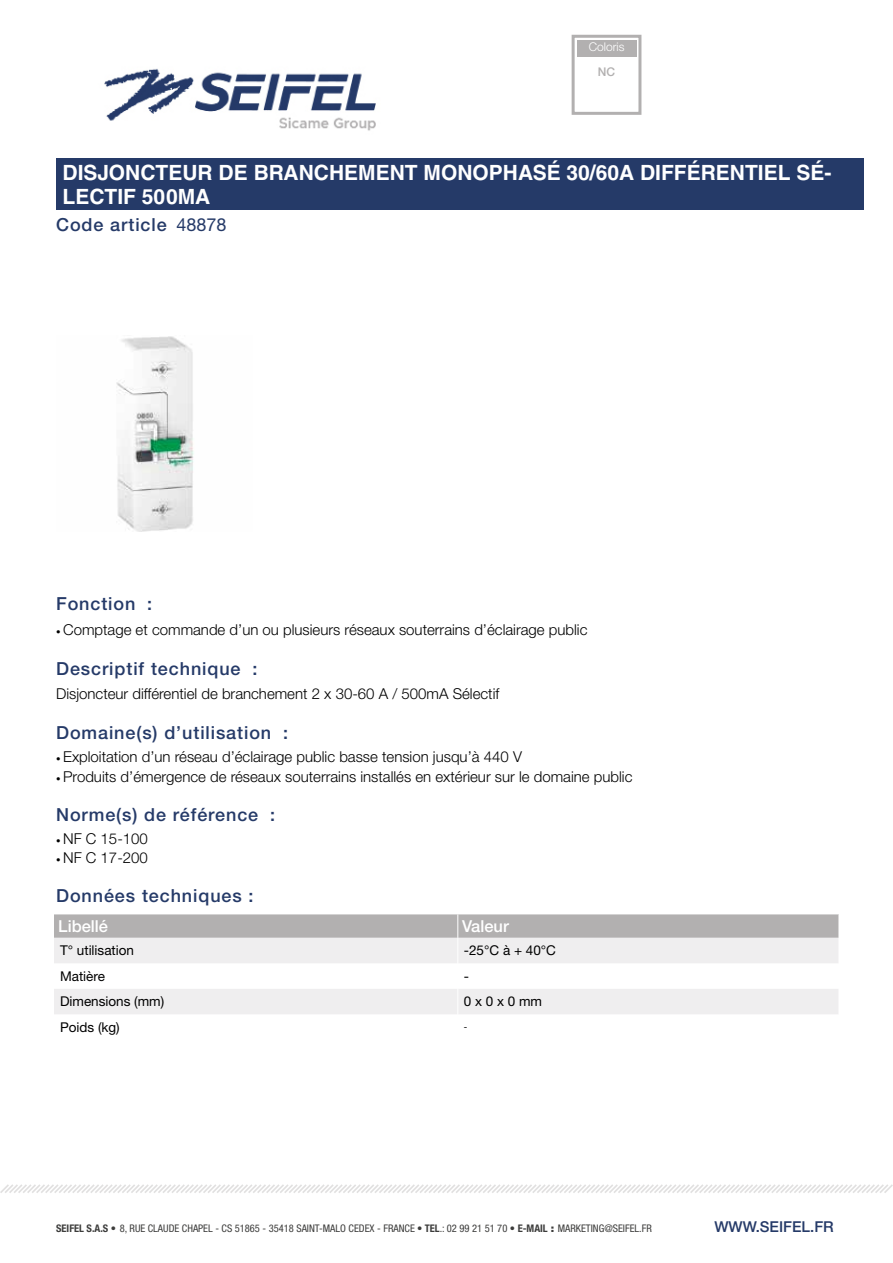
<style>
.page{position:relative;width:893px;height:1263px;background:#fff}
.page>*{position:absolute;margin:0;border:0;box-sizing:border-box;transform-origin:0 0}
.t1{font:700 21px/24px "Helvetica LT Std";color:#fff}
.t2{font:500 18px "Helvetica Neue LT Std";letter-spacing:.05em;color:#253a68}
.t3{font:18px "Helvetica Neue LT Std";color:#253a68}
.t4{font:500 16.5px "Helvetica Neue LT Std";color:#fff}
.t5{font:300 15px "Helvetica Neue LT Std";color:#000}
.t6{font:500 15px "Helvetica Neue LT Std";color:#253a68}
.t7{font:13.5px "Helvetica Neue LT Std";color:#000}
.t8{font:300 12px "Helvetica Neue LT Std";color:#fff}
.t9{font:500 12px "Helvetica Neue LT Std";color:#b2b0b0}
.t10{font:condensed 10.5px "Helvetica Neue LT Std";color:#3c3c3b}
.t11{font:9px "Helvetica Neue LT Std";color:#000}
.s1{font-size:9px}
.s2{font-weight:700}
.s3{font-weight:900;font-stretch:normal}
</style>
<div class="page">
<img style="left:104px;top:68px;width:272px;height:63px">
<svg style="left:0;top:1184px;width:893px;height:9px"></svg>
<div style="left:56px;top:158px;width:807px;height:52px;background:#253a68"></div>
<svg style="left:54px;top:914px;width:785px;height:100px"></svg>
<img style="left:116px;top:336px;width:78px;height:196px">
<div style="left:577px;top:40px;width:59px;height:16px;background:#b2b0b0"></div>
<div style="left:572px;top:35px;width:69px;height:80px;border:3px solid #b2b0b0"></div>
<p class="t8" style="left:589px;top:40px;width:37px">Coloris</p>
<p class="t9" style="left:598px;top:64px;width:19px">NC</p>
<h1 class="t1" style="left:63px;top:160px;width:770px">DISJONCTEUR DE BRANCHEMENT MONOPHASÉ 30/60A DIFFÉRENTIEL SÉ-<br>LECTIF 500MA</h1>
<p class="t2" style="left:56px;top:214px;width:112px">Code article</p>
<p class="t3" style="left:176px;top:214px;width:52px">48878</p>
<p class="t2" style="left:56px;top:593px;width:98px">Fonction :</p>
<p class="t5" style="left:56px;top:620px;width:533px"><span class="s1">•</span> Comptage et commande d’un ou plusieurs réseaux souterrains d’éclairage public</p>
<p class="t2" style="left:56px;top:657px;width:203px">Descriptif technique :</p>
<p class="t5" style="left:56px;top:684px;width:445px">Disjoncteur différentiel de branchement 2 x 30-60 A / 500mA Sélectif</p>
<p class="t2" style="left:56px;top:722px;width:233px">Domaine(s) d’utilisation :</p>
<p class="t5" style="left:56px;top:748px;width:467px"><span class="s1">•</span> Exploitation d’un réseau d’éclairage public basse tension jusqu’à 440 V</p>
<p class="t5" style="left:56px;top:767px;width:578px"><span class="s1">•</span> Produits d’émergence de réseaux souterrains installés en extérieur sur le domaine public</p>
<p class="t2" style="left:56px;top:803px;width:220px">Norme(s) de référence :</p>
<p class="t5" style="left:56px;top:829px;width:93px"><span class="s1">•</span> NF C 15-100</p>
<p class="t5" style="left:56px;top:849px;width:93px"><span class="s1">•</span> NF C 17-200</p>
<p class="t2" style="left:56px;top:885px;width:199px">Données techniques :</p>
<p class="t4" style="left:58px;top:916px;width:51px">Libellé</p>
<p class="t4" style="left:462px;top:916px;width:48px">Valeur</p>
<p class="t7" style="left:60px;top:942px;width:76px">T° utilisation</p>
<p class="t7" style="left:464px;top:942px;width:94px">-25°C à + 40°C</p>
<p class="t7" style="left:60px;top:968px;width:47px">Matière</p>
<p class="t7" style="left:464px;top:968px;width:7px">-</p>
<p class="t7" style="left:60px;top:993px;width:106px">Dimensions (mm)</p>
<p class="t7" style="left:464px;top:993px;width:80px">0 x 0 x 0 mm</p>
<p class="t7" style="left:60px;top:1019px;width:61px">Poids (kg)</p>
<p class="t11" style="left:464px;top:1022px;width:5px">-</p>
<p class="t10" style="left:56px;top:1222px;width:597px"><span class="s2">SEIFEL S.A.S</span> <span class="s3">•</span> 8, RUE CLAUDE CHAPEL - CS 51865 - 35418 SAINT-MALO CEDEX - FRANCE • <span class="s2">TEL</span>.: 02 99 21 51 70 • <span class="s2">E-MAIL</span> <span class="s3">:</span> MARKETING@SEIFEL.FR</p>
<p class="t6" style="left:714px;top:1218px;width:121px">WWW.SEIFEL.FR</p>
</div>
